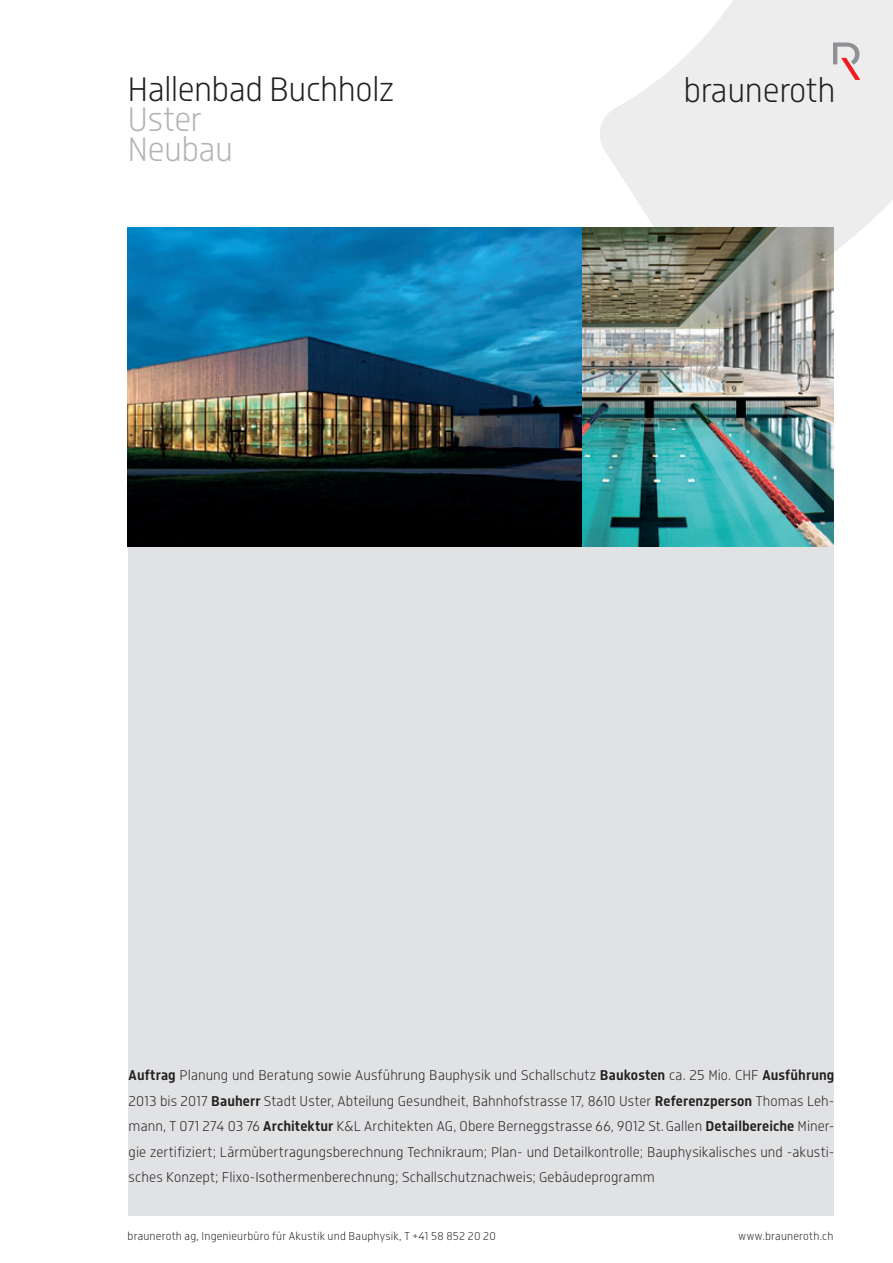
<style>
.page{position:relative;width:893px;height:1263px;background:#fff}
.page>*{position:absolute;margin:0;border:0;box-sizing:border-box;transform-origin:0 0}
.t1{font:300 35.85px "Isotonic";letter-spacing:-.015em;color:#231f20}
.t2{font:300 35.85px/29.5px "Isotonic";letter-spacing:-.01em;color:#b2b3b7}
.t3{font:300 15px/25.5px "Isotonic";letter-spacing:.005em;color:#231f20;text-align:justify}
.t4{font:300 12px "Isotonic";letter-spacing:.015em;color:#231f20}
.s1{font-weight:600}
</style>
<div class="page">
<div style="left:128px;top:546px;width:705px;height:670px;background:#e1e2e4"></div>
<img style="left:128px;top:316px;width:455px;height:230px">
<img style="left:583px;top:316px;width:250px;height:230px">
<svg style="left:127px;top:0;width:766px;height:316px"></svg>
<svg style="left:833px;top:43px;width:27px;height:37px"></svg>
<h1 class="t1" style="left:128px;top:70px;width:268px">Hallenbad Buchholz</h1>
<h1 class="t2" style="left:128px;top:105px;width:107px">Uster<br>Neubau</h1>
<h1 class="t1" style="left:684px;top:70px;width:153px">brauneroth</h1>
<p class="t3" style="left:129px;top:1063px;width:707px"><span class="s1">Auftrag</span> Planung und Beratung sowie Ausführung Bauphysik und Schallschutz <span class="s1">Baukosten</span> ca. 25 Mio. CHF <span class="s1">Ausführung </span>2013 bis 2017 <span class="s1">Bauherr</span> Stadt Uster, Abteilung Gesundheit, Bahnhofstrasse 17, 8610 Uster <span class="s1">Referenzperson</span> Thomas Leh&shy;mann, T 071 274 03 76 <span class="s1">Architektur</span> K&amp;L Architekten AG, Obere Berneggstrasse 66, 9012 St.Gallen <span class="s1">Detailbereiche</span> Miner&shy;gie zertifiziert; Lärmübertragungsberechnung Technikraum; Plan- und Detailkontrolle; Bauphysikalisches und -akusti&shy;sches Konzept; Flixo-Isothermenberechnung; Schallschutznachweis; Gebäudeprogramm</p>
<p class="t4" style="left:128px;top:1229px;width:370px">brauneroth ag, Ingenieurbüro für Akustik und Bauphysik, T +41 58 852 20 20</p>
<p class="t4" style="left:739px;top:1229px;width:96px">www.brauneroth.ch</p>
</div>
